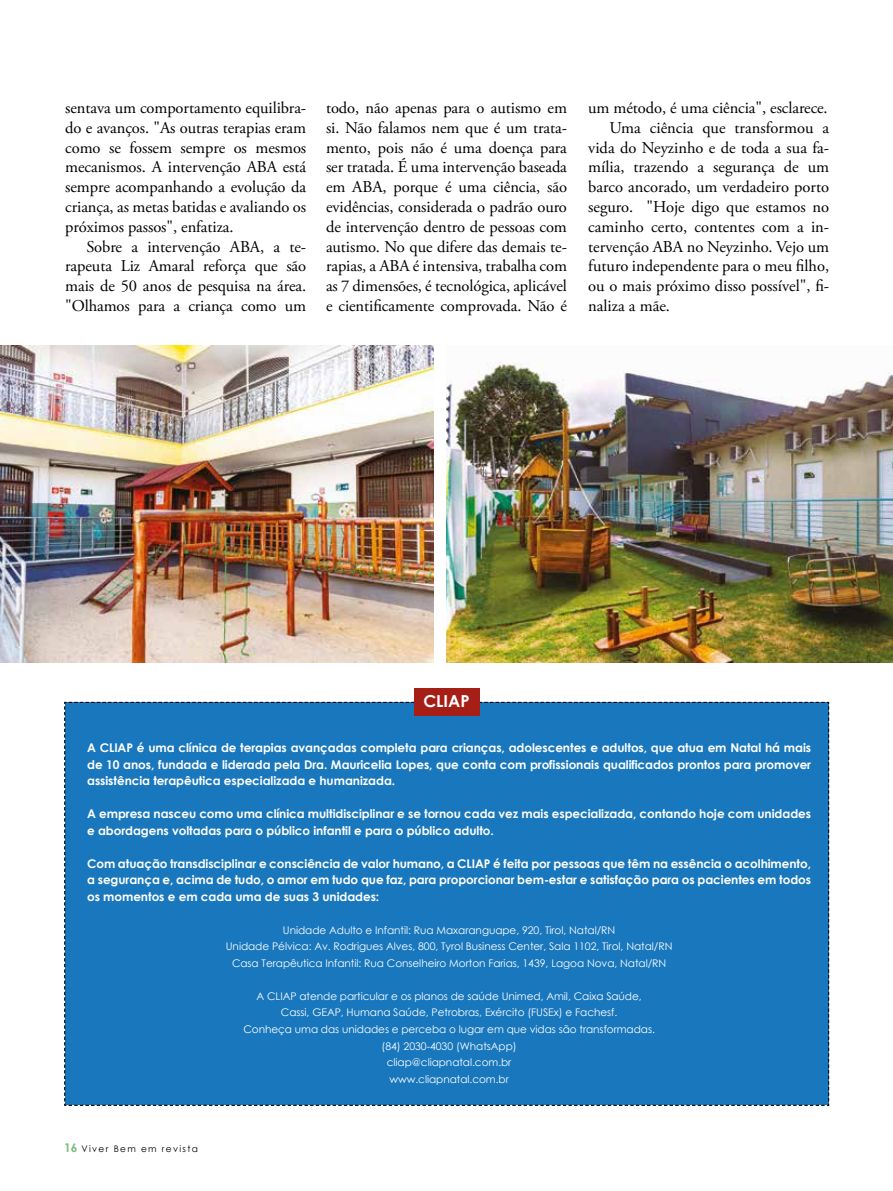
<style>
.page{position:relative;width:893px;height:1191px;background:#fff}
.page>*{position:absolute;margin:0;border:0;box-sizing:border-box;transform-origin:0 0}
.t1{font:16.5px/19.8px "Adobe Garamond Pro";color:#000;text-align:justify}
.t2{font:700 16.5px "Century Gothic";color:#fff}
.t3{font:700 12px/16.5px "Century Gothic";letter-spacing:-.005em;color:#fff;text-align:justify}
.t4{font:10.5px/16.5px "Century Gothic";letter-spacing:-.005em;color:#fff;text-align:center}
.t5{font:9px "Century Gothic";letter-spacing:.15em;color:#000}
.s1{font-weight:700;font-size:12px;color:#7bbf7c}
</style>
<div class="page">
<div style="left:64px;top:701px;width:766px;height:405px;background:#1877bd"></div>
<img style="left:0;top:345px;width:434px;height:317px">
<img style="left:446px;top:362px;width:447px;height:300px">
<div style="left:414px;top:688px;width:66px;height:27px;background:#a61f16"></div>
<p class="t1" style="left:65px;top:98px;width:242px">sentava um comportamento equilibra&shy;do e avanços. "As outras terapias eram como se fossem sempre os mesmos mecanismos. A intervenção ABA está sempre acompanhando a evolução da criança, as metas batidas e avaliando os próximos passos", enfatiza.</p>
<p class="t1" style="left:65px;top:237px;width:242px;text-indent:21px">Sobre a intervenção ABA, a te&shy;rapeuta Liz Amaral reforça que são mais de 50 anos de pesquisa na área. "Olhamos para a criança como um</p>
<p class="t1" style="left:326px;top:98px;width:242px">todo, não apenas para o autismo em si. Não falamos nem que é um trata&shy;mento, pois não é uma doença para ser tratada. É uma intervenção baseada em ABA, porque é uma ciência, são evidências, considerada o padrão ouro de intervenção dentro de pessoas com autismo. No que difere das demais te&shy;rapias, a ABA é intensiva, trabalha com as 7 dimensões, é tecnológica, aplicável e cientificamente comprovada. Não é</p>
<p class="t1" style="left:588px;top:98px;width:241px">um método, é uma ciência", esclarece.</p>
<p class="t1" style="left:609px;top:118px;width:221px">Uma ciência que transformou a</p>
<p class="t1" style="left:588px;top:138px;width:242px">vida do Neyzinho e de toda a sua fa-</p>
<p class="t1" style="left:588px;top:158px;width:242px">mília, trazendo a segurança de um</p>
<p class="t1" style="left:588px;top:178px;width:242px">barco ancorado, um verdadeiro porto</p>
<p class="t1" style="left:588px;top:197px;width:242px">seguro. "Hoje digo que estamos no</p>
<p class="t1" style="left:588px;top:217px;width:242px">caminho certo, contentes com a in-</p>
<p class="t1" style="left:588px;top:237px;width:242px">tervenção ABA no Neyzinho. Vejo um</p>
<p class="t1" style="left:588px;top:257px;width:242px">futuro independente para o meu filho,</p>
<p class="t1" style="left:588px;top:277px;width:242px">ou o mais próximo disso possível", fi-</p>
<p class="t1" style="left:588px;top:296px;width:83px">naliza a mãe.</p>
<p class="t2" style="left:423px;top:691px;width:48px">CLIAP</p>
<p class="t3" style="left:87px;top:739px;width:725px">A CLIAP é uma clínica de terapias avançadas completa para crianças, adolescentes e adultos, que atua em Natal há mais de 10 anos, fundada e liderada pela Dra. Mauricelia Lopes, que conta com profissionais qualificados prontos para promover assistência terapêutica especializada e humanizada.</p>
<p class="t3" style="left:87px;top:805px;width:725px">A empresa nasceu como uma clínica multidisciplinar e se tornou cada vez mais especializada, contando hoje com unidades e abordagens voltadas para o público infantil e para o público adulto.</p>
<p class="t3" style="left:87px;top:855px;width:725px">Com atuação transdisciplinar e consciência de valor humano, a CLIAP é feita por pessoas que têm na essência o acolhimento, a segurança e, acima de tudo, o amor em tudo que faz, para proporcionar bem-estar e satisfação para os pacientes em todos os momentos e em cada uma de suas 3 unidades:</p>
<p class="t4" style="left:226px;top:921px;width:448px">Unidade Adulto e Infantil: Rua Maxaranguape, 920, Tirol, Natal/RN<br>Unidade Pélvica: Av. Rodrigues Alves, 800, Tyrol Business Center, Sala 1102, Tirol, Natal/RN<br>Casa Terapêutica Infantil: Rua Conselheiro Morton Farias, 1439, Lagoa Nova, Natal/RN</p>
<p class="t4" style="left:243px;top:987px;width:413px">A CLIAP atende particular e os planos de saúde Unimed, Amil, Caixa Saúde, Cassi, GEAP, Humana Saúde, Petrobras, Exército (FUSEx) e Fachesf.<br>Conheça uma das unidades e perceba o lugar em que vidas são transformadas. (84) 2030-4030 (WhatsApp)<br>cliap@cliapnatal.com.br<br>www.cliapnatal.com.br</p>
<p class="t5" style="left:64px;top:1142px;width:135px"><span class="s1">16</span> Viver Bem em revista</p>
</div>
